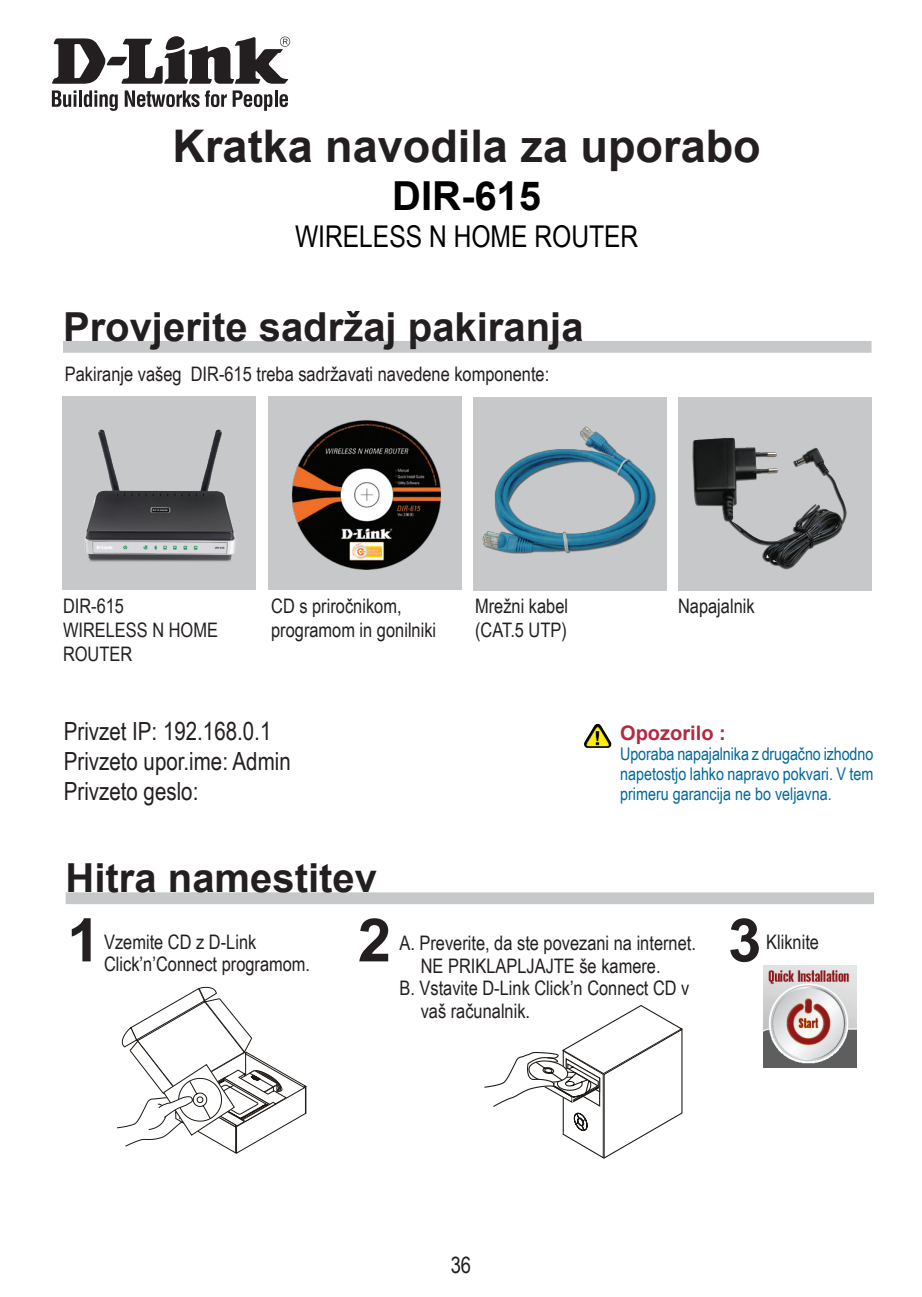
<style>
.page{position:relative;width:922px;height:1297px;background:#fff}
.page>*{position:absolute;margin:0;border:0;box-sizing:border-box;transform-origin:0 0}
.t1{font:700 60px "Arial";color:#231f20}
.t2{font:700 45px "Arial";color:#231f20}
.t3{font:700 40px "Arial";color:#231f20}
.t4{font:700 40px "Arial";color:#000}
.t5{font:30px "Arial Narrow";color:#000}
.t6{font:25px/30px "Arial Narrow";color:#231f20}
.t7{font:22.5px "Arial Narrow";color:#231f20}
.t8{font:20px/24px "Arial Narrow";color:#231f20}
.t9{font:700 20px "Arial";color:#b52842}
.t10{font:17.5px/20px "Arial Narrow";color:#00689a;text-align:justify}
</style>
<div class="page">
<svg style="left:52px;top:90px;width:24px;height:17px"></svg>
<hr style="left:79px;top:90px;width:3px;height:17px;background:#231f20">
<svg style="left:84px;top:90px;width:34px;height:21px"></svg>
<svg style="left:125px;top:90px;width:74px;height:17px"></svg>
<svg style="left:205px;top:90px;width:67px;height:21px"></svg>
<hr style="left:274px;top:90px;width:3px;height:17px;background:#231f20">
<svg style="left:279px;top:94px;width:9px;height:13px"></svg>
<svg style="left:52px;top:36px;width:238px;height:48px"></svg>
<img style="left:584px;top:724px;width:13px;height:19px">
<svg style="left:117px;top:987px;width:190px;height:167px"></svg>
<svg style="left:484px;top:1005px;width:199px;height:154px"></svg>
<div style="left:66px;top:892px;width:807px;height:12px;background:#c7c8ca"></div>
<div style="left:63px;top:341px;width:808px;height:12px;background:#c7c8ca"></div>
<div style="left:473px;top:397px;width:193px;height:194px;background:#c7c8ca"></div>
<div style="left:677px;top:397px;width:194px;height:194px;background:#c7c8ca"></div>
<img style="left:482px;top:426px;width:174px;height:128px">
<img style="left:692px;top:437px;width:155px;height:133px">
<div style="left:62px;top:396px;width:194px;height:194px;background:#c7c8ca"></div>
<div style="left:268px;top:396px;width:194px;height:194px;background:#c7c8ca"></div>
<img style="left:763px;top:966px;width:93px;height:101px">
<img style="left:292px;top:420px;width:149px;height:150px">
<img style="left:84px;top:429px;width:152px;height:133px">
<h2 class="t2" style="left:172px;top:116px;width:589px">Kratka navodila za uporabo</h2>
<h3 class="t4" style="left:392px;top:170px;width:150px">DIR-615</h3>
<h3 class="t5" style="left:295px;top:215px;width:345px">WIRELESS N HOME ROUTER</h3>
<h3 class="t3" style="left:63px;top:301px;width:522px">Provjerite sadržaj pakiranja</h3>
<p class="t8" style="left:65px;top:362px;width:486px">Pakiranje vašeg DIR-615 treba sadržavati navedene komponente:</p>
<p class="t8" style="left:63px;top:593px;width:156px">DIR-615<br>WIRELESS N HOME<br>ROUTER</p>
<p class="t8" style="left:271px;top:593px;width:166px">CD s priročnikom, programom in gonilniki</p>
<p class="t8" style="left:475px;top:593px;width:94px">Mrežni kabel (CAT.5 UTP)</p>
<p class="t8" style="left:678px;top:593px;width:78px">Napajalnik</p>
<p class="t6" style="left:64px;top:715px;width:228px">Privzet IP: 192.168.0.1<br>Privzeto upor.ime: Admin<br>Privzeto geslo:</p>
<h3 class="t3" style="left:66px;top:852px;width:313px">Hitra namestitev</h3>
<p class="t9" style="left:620px;top:720px;width:107px">Opozorilo :</p>
<p class="t10" style="left:620px;top:743px;width:254px">Uporaba napajalnika z drugačno izhodno napetostjo lahko napravo pokvari. V tem primeru garancija ne bo veljavna.</p>
<h1 class="t1" style="left:67px;top:901px;width:35px">1</h1>
<h1 class="t1" style="left:358px;top:901px;width:35px">2</h1>
<h1 class="t1" style="left:727px;top:901px;width:35px">3</h1>
<p class="t8" style="left:104px;top:930px;width:207px;line-height:22.5px">Vzemite CD z D-Link<br>Click’n’Connect programom.</p>
<p class="t8" style="left:399px;top:930px;width:298px">A. Preverite, da ste povezani na internet.</p>
<p class="t8" style="left:420px;top:953px;width:241px">NE PRIKLAPLJAJTE še kamere.</p>
<p class="t8" style="left:399px;top:975px;width:291px">B. Vstavite D-Link Click’n Connect CD v</p>
<p class="t8" style="left:420px;top:998px;width:111px">vaš računalnik.</p>
<p class="t8" style="left:766px;top:929px;width:54px">Kliknite</p>
<p class="t7" style="left:450px;top:1248px;width:22px">36</p>
</div>
